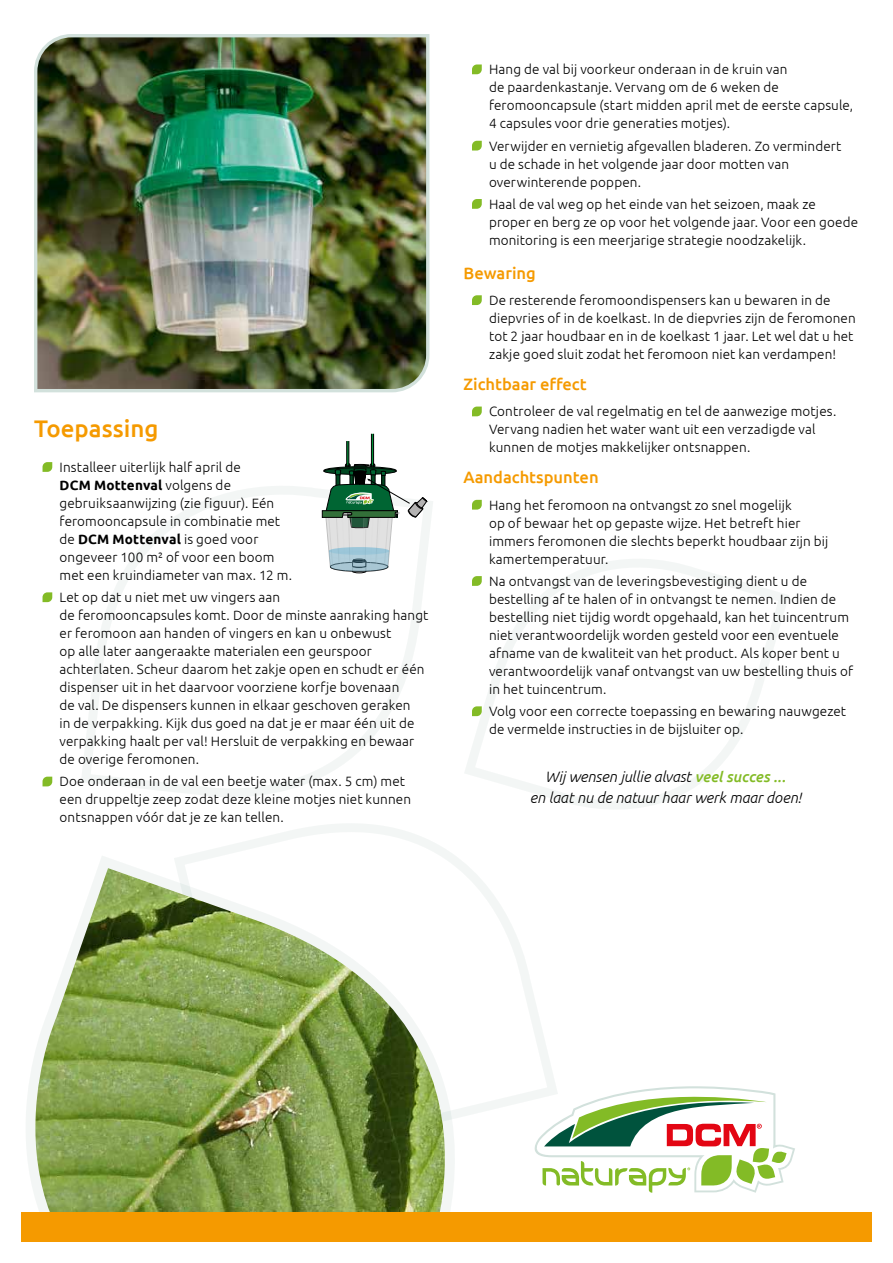
<style>
.page{position:relative;width:893px;height:1263px;background:#fff}
.page>*{position:absolute;margin:0;border:0;box-sizing:border-box;transform-origin:0 0}
.t1{font:500 24px "Ubuntu";color:#f59a00}
.t2{font:500 16.5px "Ubuntu";color:#f59a00}
.t3{font:italic 300 15px/21px "Ubuntu";color:#000;text-align:center}
.t4{font:300 13.5px/18px "Ubuntu";letter-spacing:.01em;color:#000}
.s1{font-weight:700}
.s2{font-weight:500;color:#83bb26}
</style>
<div class="page">
<img style="left:34px;top:34px;width:396px;height:359px">
<svg style="left:534px;top:1086px;width:261px;height:107px"></svg>
<svg style="left:26px;top:856px;width:429px;height:356px"></svg>
<svg style="left:81px;top:486px;width:352px;height:311px"></svg>
<svg style="left:172px;top:824px;width:388px;height:306px"></svg>
<svg style="left:465px;top:559px;width:324px;height:250px"></svg>
<div style="left:21px;top:1212px;width:851px;height:30px;background:#f59a00"></div>
<svg style="left:472px;top:64px;width:10px;height:10px"></svg>
<svg style="left:472px;top:141px;width:10px;height:10px"></svg>
<svg style="left:472px;top:199px;width:10px;height:10px"></svg>
<svg style="left:472px;top:295px;width:10px;height:10px"></svg>
<svg style="left:472px;top:407px;width:10px;height:9px"></svg>
<svg style="left:472px;top:500px;width:10px;height:10px"></svg>
<svg style="left:472px;top:576px;width:10px;height:10px"></svg>
<svg style="left:472px;top:706px;width:10px;height:10px"></svg>
<svg style="left:322px;top:433px;width:105px;height:140px"></svg>
<svg style="left:43px;top:462px;width:9px;height:10px"></svg>
<svg style="left:43px;top:592px;width:9px;height:10px"></svg>
<svg style="left:43px;top:777px;width:9px;height:9px"></svg>
<h1 class="t1" style="left:34px;top:413px;width:126px">Toepassing</h1>
<p class="t4" style="left:60px;top:458px;width:234px">Installeer uiterlijk half april de<br><span class="s1">DCM Mottenval</span> volgens de gebruiksaanwijzing (zie figuur). Eén feromooncapsule in combinatie met de <span class="s1">DCM Mottenval</span> is goed voor ongeveer 100 m² of voor een boom met een kruindiameter van max. 12 m.</p>
<p class="t4" style="left:60px;top:588px;width:370px">Let op dat u niet met uw vingers aan<br>de feromooncapsules komt. Door de minste aanraking hangt er feromoon aan handen of vingers en kan u onbewust<br>op alle later aangeraakte materialen een geurspoor achterlaten. Scheur daarom het zakje open en schudt er één dispenser uit in het daarvoor voorziene korfje bovenaan<br>de val. De dispensers kunnen in elkaar geschoven geraken<br>in de verpakking. Kijk dus goed na dat je er maar één uit de verpakking haalt per val! Hersluit de verpakking en bewaar de overige feromonen.</p>
<p class="t4" style="left:60px;top:772px;width:353px">Doe onderaan in de val een beetje water (max. 5 cm) met een druppeltje zeep zodat deze kleine motjes niet kunnen ontsnappen vóór dat je ze kan tellen.</p>
<p class="t4" style="left:489px;top:60px;width:366px">Hang de val bij voorkeur onderaan in de kruin van<br>de paardenkastanje. Vervang om de 6 weken de feromooncapsule (start midden april met de eerste capsule, 4 capsules voor drie generaties motjes).</p>
<p class="t4" style="left:489px;top:136px;width:354px">Verwijder en vernietig afgevallen bladeren. Zo vermindert u de schade in het volgende jaar door motten van overwinterende poppen.</p>
<p class="t4" style="left:489px;top:195px;width:371px">Haal de val weg op het einde van het seizoen, maak ze proper en berg ze op voor het volgende jaar. Voor een goede monitoring is een meerjarige strategie noodzakelijk.</p>
<p class="t2" style="left:463px;top:262px;width:74px">Bewaring</p>
<p class="t4" style="left:489px;top:291px;width:368px">De resterende feromoondispensers kan u bewaren in de diepvries of in de koelkast. In de diepvries zijn de feromonen tot 2 jaar houdbaar en in de koelkast 1 jaar. Let wel dat u het zakje goed sluit zodat het feromoon niet kan verdampen!</p>
<p class="t2" style="left:463px;top:373px;width:125px">Zichtbaar effect</p>
<p class="t4" style="left:489px;top:402px;width:349px">Controleer de val regelmatig en tel de aanwezige motjes.<br>Vervang nadien het water want uit een verzadigde val kunnen de motjes makkelijker ontsnappen.</p>
<p class="t2" style="left:463px;top:467px;width:137px">Aandachtspunten</p>
<p class="t4" style="left:489px;top:495px;width:341px">Hang het feromoon na ontvangst zo snel mogelijk<br>op of bewaar het op gepaste wijze. Het betreft hier immers feromonen die slechts beperkt houdbaar zijn bij kamertemperatuur.</p>
<p class="t4" style="left:489px;top:572px;width:366px">Na ontvangst van de leveringsbevestiging dient u de bestelling af te halen of in ontvangst te nemen. Indien de bestelling niet tijdig wordt opgehaald, kan het tuincentrum niet verantwoordelijk worden gesteld voor een eventuele afname van de kwaliteit van het product. Als koper bent u verantwoordelijk vanaf ontvangst van uw bestelling thuis of in het tuincentrum.</p>
<p class="t4" style="left:489px;top:702px;width:359px">Volg voor een correcte toepassing en bewaring nauwgezet de vermelde instructies in de bijsluiter op.</p>
<p class="t3" style="left:530px;top:765px;width:273px">Wij wensen jullie alvast <span class="s2">veel succes ...<br></span>en laat nu de natuur haar werk maar doen!</p>
</div>
